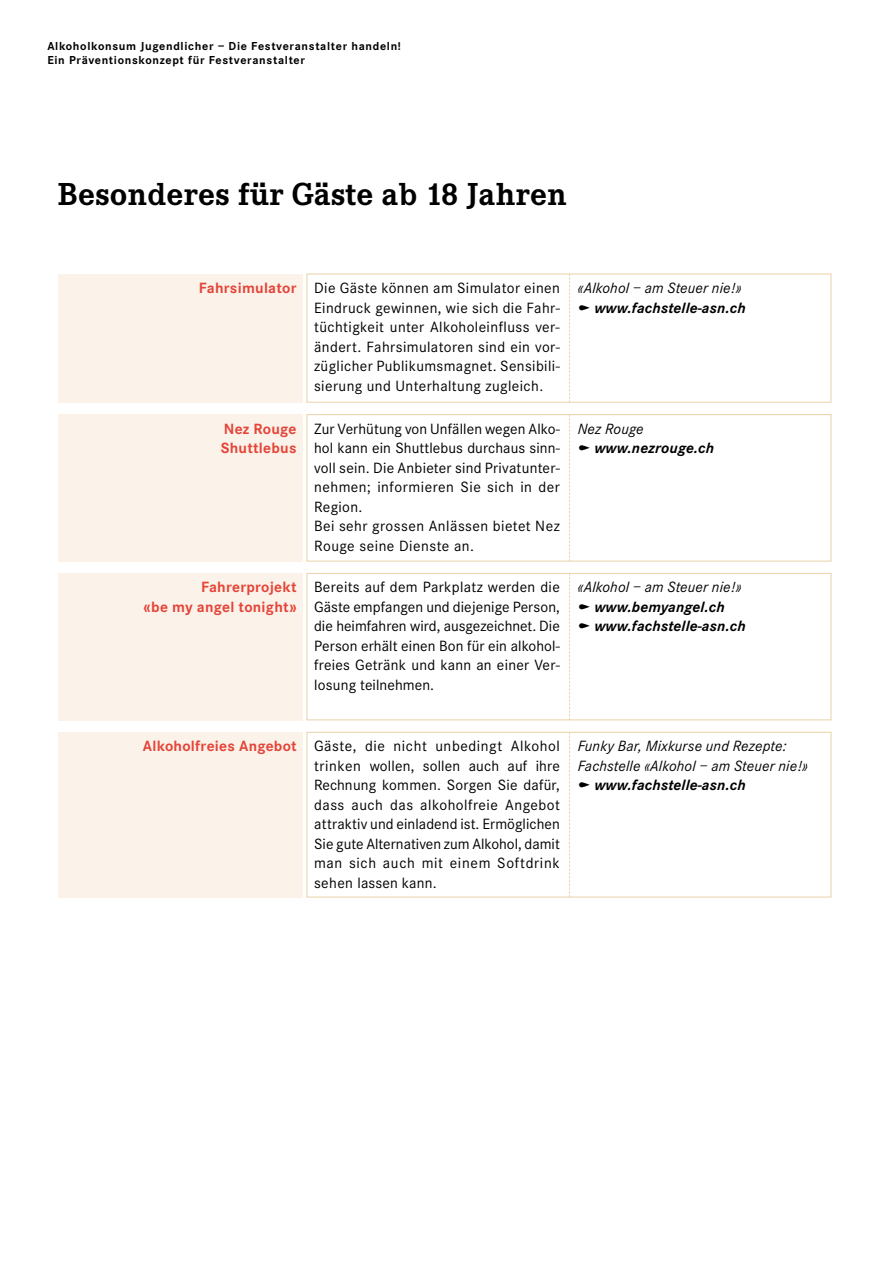
<style>
.page{position:relative;width:893px;height:1263px;background:#fff}
.page>*{position:absolute;margin:0;border:0;box-sizing:border-box;transform-origin:0 0}
.t1{font:700 33px "Corporate E";letter-spacing:.01em;color:#000}
.t2{font:15.45px/19.5px "Corporate S";letter-spacing:.015em;color:#000;text-align:justify}
.t3{font:italic 15.45px/19.5px "Corporate S";letter-spacing:.01em;color:#000}
.t4{font:italic 700 15.45px/19.5px "Corporate S";letter-spacing:.01em;color:#000}
.t5{font:700 15.45px/19.5px "Corporate S";letter-spacing:.015em;color:#e54539}
.t6{font:700 12px/14.4px "Corporate S";letter-spacing:.055em;color:#000}
</style>
<div class="page">
<div style="left:59px;top:274px;width:244px;height:129px;background:#fbf3ea"></div>
<div style="left:306px;top:274px;width:525px;height:129px;border:1px solid #ead2a8"></div>
<svg style="left:569px;top:274px;width:1px;height:129px"></svg>
<div style="left:59px;top:414px;width:244px;height:147px;background:#fbf3ea"></div>
<div style="left:306px;top:414px;width:525px;height:147px;border:1px solid #ead2a8"></div>
<svg style="left:569px;top:414px;width:1px;height:147px"></svg>
<div style="left:59px;top:573px;width:244px;height:147px;background:#fbf3ea"></div>
<div style="left:306px;top:573px;width:525px;height:147px;border:1px solid #ead2a8"></div>
<svg style="left:569px;top:573px;width:1px;height:147px"></svg>
<div style="left:59px;top:732px;width:244px;height:165px;background:#fbf3ea"></div>
<div style="left:306px;top:732px;width:525px;height:165px;border:1px solid #ead2a8"></div>
<svg style="left:569px;top:732px;width:1px;height:165px"></svg>
<p class="t6" style="left:47px;top:40px;width:355px">Alkoholkonsum Jugendlicher – Die Festveranstalter handeln!<br>Ein Präventionskonzept für Festveranstalter</p>
<h1 class="t1" style="left:58px;top:183px;width:510px">Besonderes für Gäste ab 18 Jahren</h1>
<p class="t5" style="left:199px;top:280px;width:99px">Fahrsimulator</p>
<p class="t2" style="left:314px;top:280px;width:247px">Die Gäste können am Simulator einen Eindruck gewinnen, wie sich die Fahr&shy;tüchtigkeit unter Alkoholeinfluss ver&shy;ändert. Fahrsimulatoren sind ein vor&shy;züglicher Publikumsmagnet. Sensibili&shy;sierung und Unterhaltung zugleich.</p>
<p class="t3" style="left:577px;top:280px;width:165px">«Alkohol – am Steuer nie!»</p>
<p class="t4" style="left:594px;top:300px;width:153px">www.fachstelle-asn.ch</p>
<p class="t5" style="left:221px;top:421px;width:77px">Nez Rouge<br>Shuttlebus</p>
<p class="t2" style="left:314px;top:420px;width:247px;text-align:left">Zur Verhütung von Unfällen wegen Alko&shy;hol kann ein Shuttlebus durchaus sinn&shy;voll sein. Die Anbieter sind Privatunter&shy;nehmen; informieren Sie sich in der<br>Region.<br>Bei sehr grossen Anlässen bietet Nez<br>Rouge seine Dienste an.</p>
<p class="t3" style="left:577px;top:420px;width:67px">Nez Rouge</p>
<p class="t4" style="left:594px;top:440px;width:121px">www.nezrouge.ch</p>
<p class="t5" style="left:143px;top:579px;width:155px;text-align:right">Fahrerprojekt<br>«be my angel tonight»</p>
<p class="t2" style="left:314px;top:579px;width:247px">Bereits auf dem Parkplatz werden die Gäste empfangen und diejenige Person, die heimfahren wird, ausgezeichnet. Die Person erhält einen Bon für ein alkohol&shy;freies Getränk und kann an einer Ver&shy;losung teilnehmen.</p>
<p class="t3" style="left:577px;top:579px;width:165px">«Alkohol – am Steuer nie!»</p>
<p class="t4" style="left:594px;top:599px;width:153px">www.bemyangel.ch www.fachstelle-asn.ch</p>
<p class="t5" style="left:143px;top:738px;width:155px">Alkoholfreies Angebot</p>
<p class="t2" style="left:314px;top:738px;width:247px">Gäste, die nicht unbedingt Alkohol trinken wollen, sollen auch auf ihre Rechnung kommen. Sorgen Sie dafür, dass auch das alkoholfreie Angebot attraktiv und einladend ist. Ermöglichen Sie gute Alternativen zum Alkohol, damit man sich auch mit einem Softdrink sehen lassen kann.</p>
<p class="t3" style="left:577px;top:738px;width:232px">Funky Bar, Mixkurse und Rezepte:<br>Fachstelle «Alkohol – am Steuer nie!»</p>
<p class="t4" style="left:594px;top:777px;width:153px">www.fachstelle-asn.ch</p>
</div>
